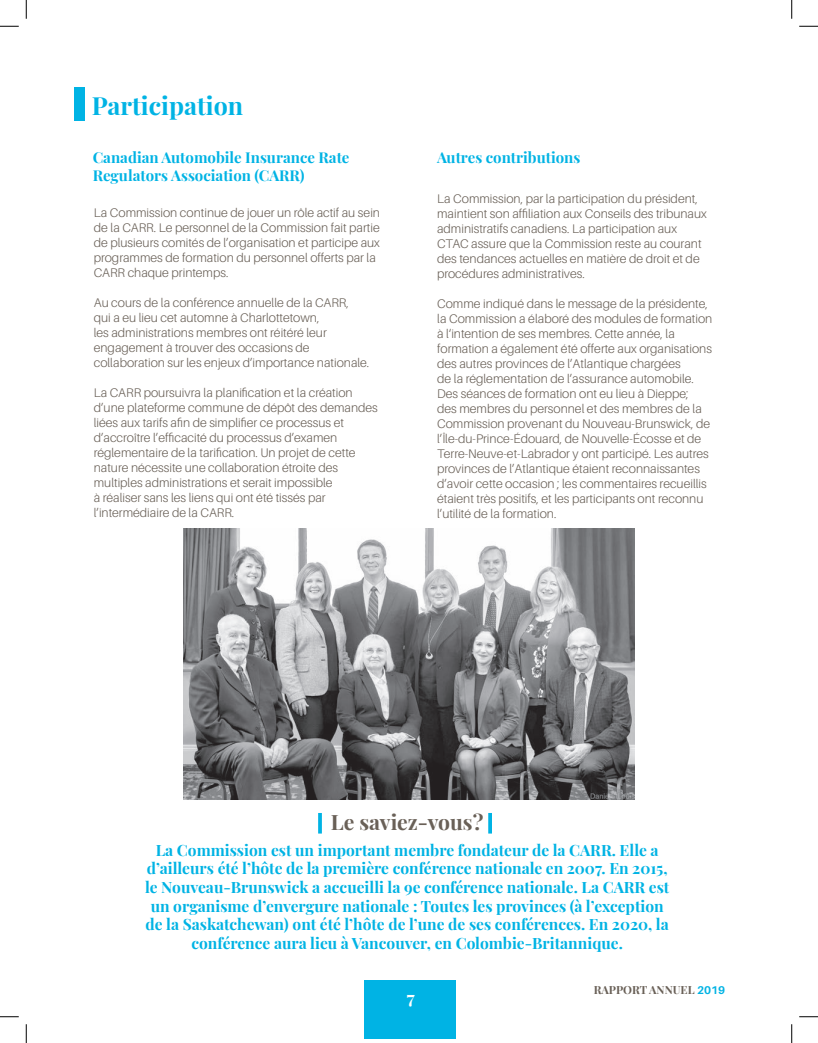
<style>
.page{position:relative;width:818px;height:1043px;background:#fff}
.page>*{position:absolute;margin:0;border:0;box-sizing:border-box;transform-origin:0 0}
.t1{font:700 25px "Playfair Display";color:#00b3e4}
.t2{font:700 21.12px "Playfair Display";color:#696057}
.t3{font:700 17.5px "Playfair Display";color:#fff}
.t4{font:700 15.62px/18.6px "Playfair Display";color:#00b3e4;text-align:center}
.t5{font:700 15px/18px "Playfair Display";color:#00b3e4}
.t6{font:300 12.5px/15px "Aileron";color:#696057}
.t7{font:700 11.25px "Playfair Display";color:#696057}
.s1{font-family:"Aileron";color:#00b3e4}
</style>
<div class="page">
<div style="left:364px;top:980px;width:92px;height:59px;background:#00b3e4"></div>
<svg style="left:318px;top:813px;width:4px;height:20px"></svg>
<svg style="left:488px;top:813px;width:4px;height:20px"></svg>
<div style="left:74px;top:87px;width:10px;height:34px;background:#00b3e4"></div>
<img style="left:184px;top:528px;width:450px;height:271px">
<svg style="left:0;top:25px;width:19px;height:2px"></svg>
<svg style="left:799px;top:25px;width:19px;height:2px"></svg>
<svg style="left:0;top:1016px;width:19px;height:1px"></svg>
<svg style="left:799px;top:1016px;width:19px;height:1px"></svg>
<svg style="left:25px;top:0;width:2px;height:19px"></svg>
<svg style="left:25px;top:1024px;width:2px;height:18px"></svg>
<svg style="left:791px;top:0;width:1px;height:19px"></svg>
<svg style="left:791px;top:1024px;width:1px;height:18px"></svg>
<h1 class="t1" style="left:92px;top:85px;width:153px">Participation</h1>
<p class="t5" style="left:93px;top:147px;width:258px">Canadian Automobile Insurance Rate<br>Regulators Association (CARR)</p>
<p class="t5" style="left:437px;top:147px;width:145px">Autres contributions</p>
<p class="t6" style="left:94px;top:205px;width:288px">La Commission continue de jouer un rôle actif au sein de la CARR. Le personnel de la Commission fait partie de plusieurs comités de l’organisation et participe aux programmes de formation du personnel offerts par la CARR chaque printemps.</p>
<p class="t6" style="left:94px;top:295px;width:277px">Au cours de la conférence annuelle de la CARR,<br>qui a eu lieu cet automne à Charlottetown,<br>les administrations membres ont réitéré leur engagement à trouver des occasions de collaboration sur les enjeux d’importance nationale.</p>
<p class="t6" style="left:94px;top:385px;width:285px">La CARR poursuivra la planification et la création d’une plateforme commune de dépôt des demandes liées aux tarifs afin de simplifier ce processus et d’accroître l’efficacité du processus d’examen réglementaire de la tarification. Un projet de cette nature nécessite une collaboration étroite des multiples administrations et serait impossible<br>à réaliser sans les liens qui ont été tissés par l’intermédiaire de la CARR.</p>
<p class="t6" style="left:437px;top:191px;width:271px">La Commission, par la participation du président, maintient son affiliation aux Conseils des tribunaux administratifs canadiens. La participation aux CTAC assure que la Commission reste au courant des tendances actuelles en matière de droit et de procédures administratives.</p>
<p class="t6" style="left:437px;top:296px;width:277px">Comme indiqué dans le message de la présidente, la Commission a élaboré des modules de formation à l‘intention de ses membres. Cette année, la formation a également été offerte aux organisations des autres provinces de l’Atlantique chargées<br>de la réglementation de l’assurance automobile.<br>Des séances de formation ont eu lieu à Dieppe;<br>des membres du personnel et des membres de la Commission provenant du Nouveau-Brunswick, de l’Île-du-Prince-Édouard, de Nouvelle-Écosse et de Terre-Neuve-et-Labrador y ont participé. Les autres provinces de l’Atlantique étaient reconnaissantes d’avoir cette occasion ; les commentaires recueillis étaient très positifs, et les participants ont reconnu l’utilité de la formation.</p>
<h2 class="t2" style="left:331px;top:805px;width:154px">Le saviez-vous?</h2>
<p class="t4" style="left:145px;top:839px;width:525px">La Commission est un important membre fondateur de la CARR. Elle a d’ailleurs été l’hôte de la première conférence nationale en 2007. En 2015, le Nouveau-Brunswick a accueilli la 9e conférence nationale. La CARR est un organisme d’envergure nationale : Toutes les provinces (à l’exception de la Saskatchewan) ont été l’hôte de l’une de ses conférences. En 2020, la conférence aura lieu à Vancouver, en Colombie-Britannique.</p>
<h3 class="t3" style="left:407px;top:983px;width:9px">7</h3>
<p class="t7" style="left:593px;top:980px;width:133px">RAPPORT ANNUEL <span class="s1">2019</span></p>
</div>
